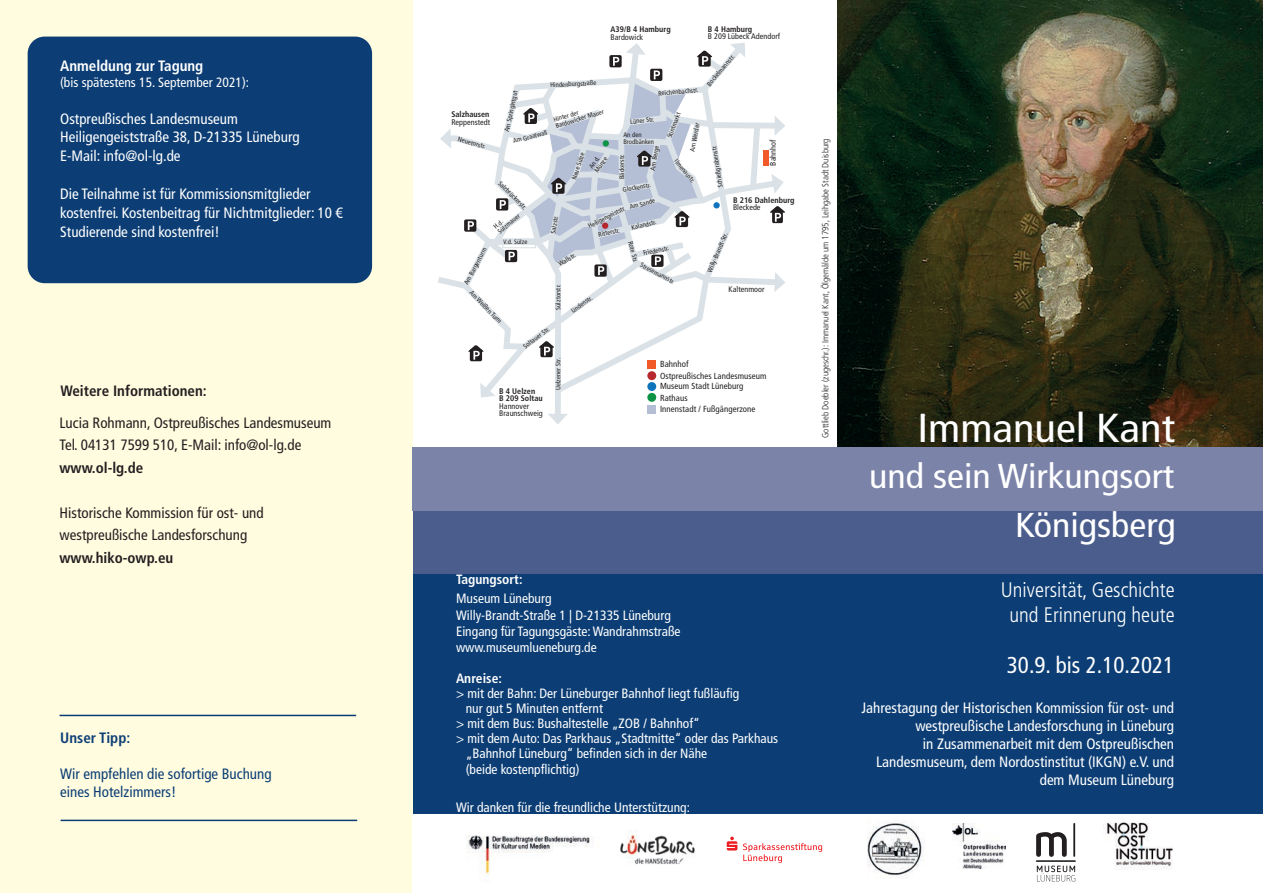
<style>
.page{position:relative;width:1263px;height:893px;background:#fff}
.page>*{position:absolute;margin:0;border:0;box-sizing:border-box;transform-origin:0 0}
.t1{font:condensed 40.5px "Frutiger LT Pro";color:#fff;scale:1.1 1}
.t2{font:condensed 34.5px "Frutiger LT Pro";color:#fff;scale:1.1 1}
.t3{font:condensed 22.95px "Frutiger LT Pro";color:#fff}
.t4{font:300 condensed 21px/25.2px "Frutiger LT Pro";color:#fff;text-align:center}
.t5{font:condensed 15px/18px "Frutiger LT Pro";color:#fff}
.t6{font:condensed 15px/22.5px "Frutiger LT Pro";color:#231f20}
.t7{font:condensed 15px/18px "Frutiger LT Pro";color:#0c3e75}
.t8{font:700 condensed 15px "Frutiger LT Pro";color:#231f20}
.t9{font:700 condensed 15px "Frutiger LT Pro";color:#fff}
.t10{font:700 condensed 15px "Frutiger LT Pro";color:#0c3e75}
.t11{font:condensed 13.5px/16.2px "Frutiger LT Pro";color:#fff}
.t12{font:700 condensed 13.5px "Frutiger LT Pro";color:#fff}
.t13{font:300 condensed 9px "Frutiger LT Pro";color:#231f20}
.t14{font:condensed 8.85px/10.6px "Frutiger LT Pro";letter-spacing:.01em;color:#231f20}
.t15{font:condensed 8.1px/7.4px "Frutiger LT Pro";letter-spacing:.005em;color:#231f20}
.t16{font:700 condensed 8.1px/7.4px "Frutiger LT Pro";letter-spacing:.005em;color:#231f20}
.t17{font:condensed 6.6px/6.6px "Frutiger LT Pro";letter-spacing:.01em;color:#231f20}
</style>
<div class="page">
<img style="left:838px;top:0;width:425px;height:446px">
<div style="left:412px;top:574px;width:851px;height:254px;background:#0c3e75"></div>
<div style="left:412px;top:510px;width:851px;height:64px;background:#4b5d8c"></div>
<div style="left:0;top:0;width:412px;height:893px;background:#fffce0"></div>
<svg style="left:438px;top:43px;width:347px;height:381px"></svg>
<div style="left:763px;top:150px;width:5px;height:16px;background:#f15929"></div>
<div style="left:647px;top:371px;width:9px;height:9px;background:#b7282e;border-radius:50%"></div>
<div style="left:647px;top:382px;width:9px;height:9px;background:#1074bc;border-radius:50%"></div>
<div style="left:647px;top:405px;width:9px;height:8px;background:#b4bfd6"></div>
<div style="left:647px;top:393px;width:9px;height:9px;background:#0d9344;border-radius:50%"></div>
<div style="left:603px;top:140px;width:6px;height:7px;background:#0d9344;border-radius:50%"></div>
<div style="left:647px;top:360px;width:9px;height:9px;background:#f15929"></div>
<div style="left:412px;top:447px;width:851px;height:63px;background:#7b83a8"></div>
<div style="left:412px;top:814px;width:851px;height:79px;background:#fff"></div>
<div style="left:28px;top:37px;width:344px;height:246px;background:#0c3e75;border-radius:17px"></div>
<img style="left:467px;top:835px;width:127px;height:39px">
<img style="left:620px;top:831px;width:75px;height:34px">
<svg style="left:727px;top:837px;width:10px;height:13px"></svg>
<svg style="left:743px;top:843px;width:79px;height:20px"></svg>
<img style="left:952px;top:823px;width:53px;height:46px">
<img style="left:867px;top:821px;width:57px;height:57px">
<img style="left:1103px;top:822px;width:70px;height:47px">
<svg style="left:1036px;top:823px;width:40px;height:58px"></svg>
<hr style="left:60px;top:715px;width:296px;height:1px;background:#0c3e75">
<hr style="left:61px;top:820px;width:296px;height:1px;background:#0c3e75">
<h3 class="t9" style="left:60px;top:57px;width:145px">Anmeldung zur Tagung</h3>
<h3 class="t11" style="left:60px;top:74px;width:190px">(bis spätestens 15. September 2021):</h3>
<h3 class="t5" style="left:60px;top:109px;width:241px;line-height:18.9px">Ostpreußisches Landesmuseum<br>Heiligengeiststraße 38, D-21335 Lüneburg<br>E-Mail: info@ol-lg.de</h3>
<h3 class="t5" style="left:60px;top:185px;width:284px;line-height:18.9px">Die Teilnahme ist für Kommissionsmitglieder kostenfrei. Kostenbeitrag für Nichtmitglieder: 10 €<br>Studierende sind kostenfrei!</h3>
<h3 class="t8" style="left:61px;top:382px;width:148px">Weitere Informationen:</h3>
<h3 class="t6" style="left:60px;top:412px;width:273px">Lucia Rohmann, Ostpreußisches Landesmuseum<br>Tel. 04131 7599 510, E-Mail: info@ol-lg.de</h3>
<h3 class="t8" style="left:60px;top:459px;width:85px">www.ol-lg.de</h3>
<h3 class="t6" style="left:60px;top:502px;width:206px">Historische Kommission für ost- und westpreußische Landesforschung</h3>
<h3 class="t8" style="left:60px;top:549px;width:115px">www.hiko-owp.eu</h3>
<h3 class="t10" style="left:60px;top:729px;width:72px">Unser Tipp:</h3>
<h3 class="t7" style="left:60px;top:765px;width:213px">Wir empfehlen die sofortige Buchung eines Hotelzimmers!</h3>
<p class="t16" style="left:610px;top:26px;width:62px">A39/B 4 Hamburg</p>
<p class="t15" style="left:610px;top:33px;width:34px">Bardowick</p>
<p class="t16" style="left:708px;top:25px;width:46px">B 4 Hamburg</p>
<p class="t15" style="left:708px;top:33px;width:74px">B 209 Lübeck Adendorf</p>
<p class="t17" style="left:706px;top:83px;width:40px;rotate:-50deg">Bockelm annstr.</p>
<p class="t17" style="left:550px;top:82px;width:47px;rotate:-3deg">Hindenburgstraße</p>
<p class="t17" style="left:658px;top:90px;width:42px;rotate:-5deg">Reichenbachstr.</p>
<p class="t17" style="left:503px;top:131px;width:44px;rotate:-78deg">Am Springintgut</p>
<p class="t17" style="left:553px;top:116px;width:52px;rotate:-17deg">Hinter der<br>Bardowicker M auer</p>
<p class="t16" style="left:451px;top:111px;width:39px">Salzhausen</p>
<p class="t15" style="left:451px;top:118px;width:40px">Reppenstedt</p>
<p class="t17" style="left:666px;top:137px;width:28px;rotate:-70deg">Stintm arkt</p>
<p class="t17" style="left:630px;top:118px;width:26px;rotate:-6deg">Lüner Str.</p>
<p class="t17" style="left:689px;top:151px;width:30px;rotate:-80deg">Am W erder</p>
<p class="t17" style="left:512px;top:138px;width:37px;rotate:-15deg">Am Graalwall</p>
<p class="t17" style="left:623px;top:131px;width:32px">An den<br>Brodbänken</p>
<p class="t17" style="left:459px;top:136px;width:30px;rotate:15deg">Neuetorstr.</p>
<p class="t15" style="left:769px;top:166px;width:28px;rotate:-90deg">Bahnhof</p>
<p class="t17" style="left:571px;top:179px;width:30px;rotate:-72deg">Neue Sülze</p>
<p class="t17" style="left:649px;top:170px;width:27px;rotate:-80deg">Am Berge</p>
<p class="t17" style="left:717px;top:188px;width:44px;rotate:-99deg">Schießgrabenstr.</p>
<p class="t17" style="left:619px;top:179px;width:26px;rotate:-90deg">Bäckerstr.</p>
<p class="t17" style="left:588px;top:166px;width:19px;rotate:-55deg">An d.<br>M ünze</p>
<p class="t17" style="left:678px;top:158px;width:30px;rotate:50deg">Ilm enaustr.</p>
<p class="t17" style="left:502px;top:180px;width:38px;rotate:45deg">Salzbrückerstr.</p>
<p class="t17" style="left:622px;top:187px;width:30px;rotate:-10deg">Glockenstr.</p>
<p class="t16" style="left:733px;top:197px;width:63px">B 216 Dahlenburg</p>
<p class="t15" style="left:733px;top:204px;width:29px">Bleckede</p>
<p class="t17" style="left:629px;top:204px;width:28px;rotate:-15deg">Am Sande</p>
<p class="t17" style="left:587px;top:224px;width:43px;rotate:-27deg">Heiligengeiststr.</p>
<p class="t17" style="left:492px;top:225px;width:28px;rotate:-40deg">H.d.<br>Sülzm auer</p>
<p class="t17" style="left:550px;top:233px;width:19px;rotate:-80deg">Salzstr.</p>
<p class="t17" style="left:631px;top:225px;width:27px;rotate:-14deg">Kalandstr.</p>
<p class="t17" style="left:633px;top:240px;width:23px;rotate:75deg">Rote Str.</p>
<p class="t17" style="left:598px;top:231px;width:23px;rotate:-12deg">Ritterstr.</p>
<p class="t17" style="left:706px;top:271px;width:44px;rotate:-67deg">W illy-Brandt-Str.</p>
<p class="t17" style="left:503px;top:239px;width:26px">V.d. Sülze</p>
<p class="t17" style="left:642px;top:250px;width:28px;rotate:-12deg">Friedenstr.</p>
<p class="t17" style="left:463px;top:283px;width:41px;rotate:-62deg">Am Bargenturm</p>
<p class="t17" style="left:557px;top:262px;width:20px;rotate:-31deg">W allstr.</p>
<p class="t17" style="left:642px;top:261px;width:39px;rotate:28deg">Stresem annstr.</p>
<p class="t17" style="left:555px;top:310px;width:27px;rotate:-90deg">Sülztorstr.</p>
<p class="t15" style="left:728px;top:286px;width:38px">Kaltenmoor</p>
<p class="t17" style="left:473px;top:289px;width:43px;rotate:46deg">Am W eißen Turm</p>
<p class="t17" style="left:570px;top:309px;width:26px;rotate:-36deg">Lindenstr.</p>
<p class="t17" style="left:522px;top:344px;width:33px;rotate:-37deg">Soltauer Str.</p>
<p class="t16" style="left:499px;top:388px;width:45px">B 4 Uelzen<br>B 209 Soltau</p>
<p class="t15" style="left:499px;top:402px;width:45px">Hannover<br>Braunschweig</p>
<p class="t17" style="left:555px;top:390px;width:34px;rotate:-90deg">Uelzener Str.</p>
<h3 class="t14" style="left:660px;top:359px;width:30px">Bahnhof</h3>
<h3 class="t14" style="left:660px;top:370px;width:108px">Ostpreußisches Landesmuseum<br>Museum Stadt Lüneburg</h3>
<h3 class="t14" style="left:660px;top:404px;width:97px">Innenstadt / Fußgängerzone</h3>
<h3 class="t14" style="left:660px;top:392px;width:29px">Rathaus</h3>
<h3 class="t13" style="left:820px;top:438px;width:301px;rotate:-90deg">Gottlieb Doebler (zugeschr.): Immanuel Kant, Ölgemälde um 1795, Leihgabe Stadt Duisburg</h3>
<h3 class="t12" style="left:456px;top:571px;width:68px">Tagungsort:</h3>
<h3 class="t11" style="left:456px;top:591px;width:226px">Museum Lüneburg<br>Willy-Brandt-Straße 1 | D-21335 Lüneburg<br>Eingang für Tagungsgäste: Wandrahmstraße www.museumlueneburg.de</h3>
<h3 class="t12" style="left:456px;top:671px;width:47px">Anreise:</h3>
<h3 class="t11" style="left:456px;top:686px;width:285px">&gt; mit der Bahn: Der Lüneburger Bahnhof liegt fußläufig</h3>
<h3 class="t11" style="left:466px;top:701px;width:139px">nur gut 5 Minuten entfernt</h3>
<h3 class="t11" style="left:456px;top:716px;width:245px">&gt; mit dem Bus: Bushaltestelle „ZOB / Bahnhof“</h3>
<h3 class="t11" style="left:456px;top:731px;width:324px">&gt; mit dem Auto: Das Parkhaus „Stadtmitte“ oder das Parkhaus</h3>
<h3 class="t11" style="left:466px;top:746px;width:243px">„Bahnhof Lüneburg“ befinden sich in der Nähe</h3>
<h3 class="t11" style="left:466px;top:762px;width:115px">(beide kostenpflichtig)</h3>
<h3 class="t11" style="left:456px;top:799px;width:235px">Wir danken für die freundliche Unterstützung:</h3>
<h1 class="t1" style="left:917px;top:404px;width:236px">Immanuel Kant</h1>
<h2 class="t2" style="left:869px;top:456px;width:279px">und sein Wirkungsort</h2>
<h2 class="t2" style="left:1015px;top:504px;width:147px">Königsberg</h2>
<h3 class="t4" style="left:1001px;top:577px;width:175px">Universität, Geschichte und Erinnerung heute</h3>
<h3 class="t3" style="left:1007px;top:652px;width:169px">30.9. bis 2.10.2021</h3>
<h3 class="t5" style="left:862px;top:699px;width:314px;text-align:right">Jahrestagung der Historischen Kommission für ost- und westpreußische Landesforschung in Lüneburg<br>in Zusammenarbeit mit dem Ostpreußischen Landesmuseum, dem Nordostinstitut (IKGN) e.V. und dem Museum Lüneburg</h3>
</div>
